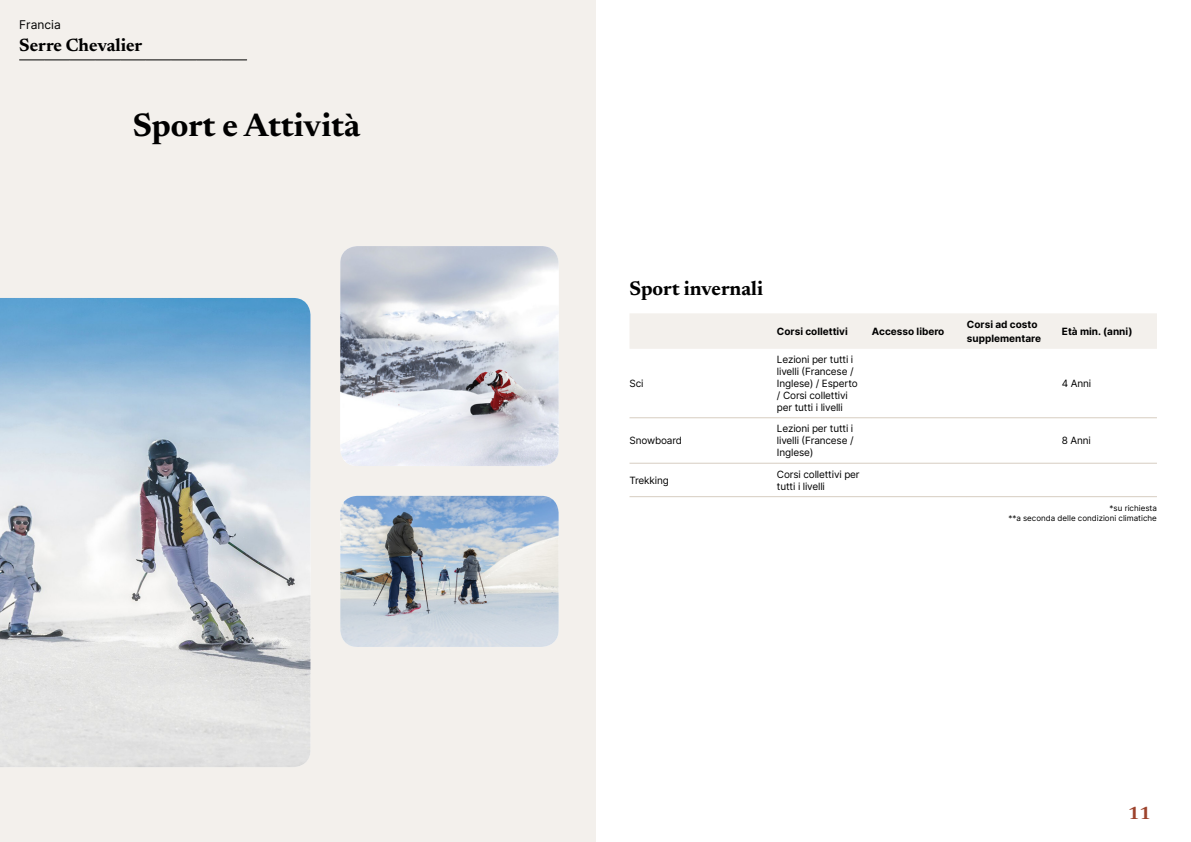
<style>
.page{position:relative;width:1191px;height:842px;background:#fff}
.page>*{position:absolute;margin:0;border:0;box-sizing:border-box;transform-origin:0 0}
.t1{font:700 33px "Newsreader 24 pt";color:#000}
.t2{font:700 20px "Newsreader 24 pt";color:#000}
.t3{font:700 18px "Newsreader 24 pt";color:#000}
.t4{font:700 18px "Newsreader 24 pt";color:#9d432c}
.t5{font:12px "Inter";color:#000}
.t6{font:10px/12px "Inter";letter-spacing:-.015em;color:#000}
.t7{font:700 10px/14px "Inter";color:#000}
.t8{font:8px/9.6px "Inter";color:#000;text-align:right}
</style>
<div class="page">
<div style="left:0;top:0;width:595px;height:842px;background:#f3f0ec"></div>
<img style="left:340px;top:246px;width:218px;height:220px">
<img style="left:0;top:298px;width:310px;height:469px">
<img style="left:340px;top:496px;width:218px;height:151px">
<svg style="left:20px;top:60px;width:227px;height:1px"></svg>
<div style="left:630px;top:313px;width:527px;height:36px;background:#f3f0ec"></div>
<hr style="left:629px;top:417px;width:148px;height:1px;background:#d7cdc1">
<hr style="left:777px;top:417px;width:95px;height:1px;background:#d7cdc1">
<hr style="left:872px;top:417px;width:95px;height:1px;background:#d7cdc1">
<hr style="left:967px;top:417px;width:95px;height:1px;background:#d7cdc1">
<hr style="left:1062px;top:417px;width:95px;height:1px;background:#d7cdc1">
<hr style="left:629px;top:463px;width:148px;height:1px;background:#d7cdc1">
<hr style="left:777px;top:463px;width:95px;height:1px;background:#d7cdc1">
<hr style="left:872px;top:463px;width:95px;height:1px;background:#d7cdc1">
<hr style="left:967px;top:463px;width:95px;height:1px;background:#d7cdc1">
<hr style="left:1062px;top:463px;width:95px;height:1px;background:#d7cdc1">
<hr style="left:629px;top:496px;width:148px;height:1px;background:#d7cdc1">
<hr style="left:777px;top:496px;width:95px;height:1px;background:#d7cdc1">
<hr style="left:872px;top:496px;width:95px;height:1px;background:#d7cdc1">
<hr style="left:967px;top:496px;width:95px;height:1px;background:#d7cdc1">
<hr style="left:1062px;top:496px;width:95px;height:1px;background:#d7cdc1">
<p class="t5" style="left:19px;top:15px;width:43px">Francia</p>
<h3 class="t3" style="left:19px;top:32px;width:125px">Serre Chevalier</h3>
<h1 class="t1" style="left:133px;top:101px;width:229px">Sport e Attività</h1>
<h2 class="t2" style="left:629px;top:274px;width:135px">Sport invernali</h2>
<p class="t6" style="left:629px;top:377px;width:16px">Sci</p>
<p class="t6" style="left:629px;top:434px;width:54px">Snowboard</p>
<p class="t7" style="left:777px;top:324px;width:72px">Corsi collettivi</p>
<p class="t7" style="left:872px;top:324px;width:74px">Accesso libero</p>
<p class="t7" style="left:967px;top:317px;width:75px">Corsi ad costo supplementare</p>
<p class="t7" style="left:1062px;top:324px;width:72px">Età min. (anni)</p>
<p class="t6" style="left:777px;top:353px;width:82px">Lezioni per tutti i livelli (Francese /<br>Inglese) / Esperto / Corsi collettivi per tutti i livelli</p>
<p class="t6" style="left:777px;top:422px;width:78px;text-align:justify">Lezioni per tutti i livelli (Francese / Inglese)</p>
<p class="t6" style="left:1062px;top:377px;width:31px">4 Anni</p>
<p class="t6" style="left:1062px;top:434px;width:31px">8 Anni</p>
<p class="t6" style="left:629px;top:474px;width:41px">Trekking</p>
<p class="t6" style="left:777px;top:468px;width:84px">Corsi collettivi per tutti i livelli</p>
<p class="t8" style="left:1008px;top:503px;width:150px">*su richiesta<br>**a seconda delle condizioni climatiche</p>
<h3 class="t4" style="left:1128px;top:800px;width:24px">11</h3>
</div>
